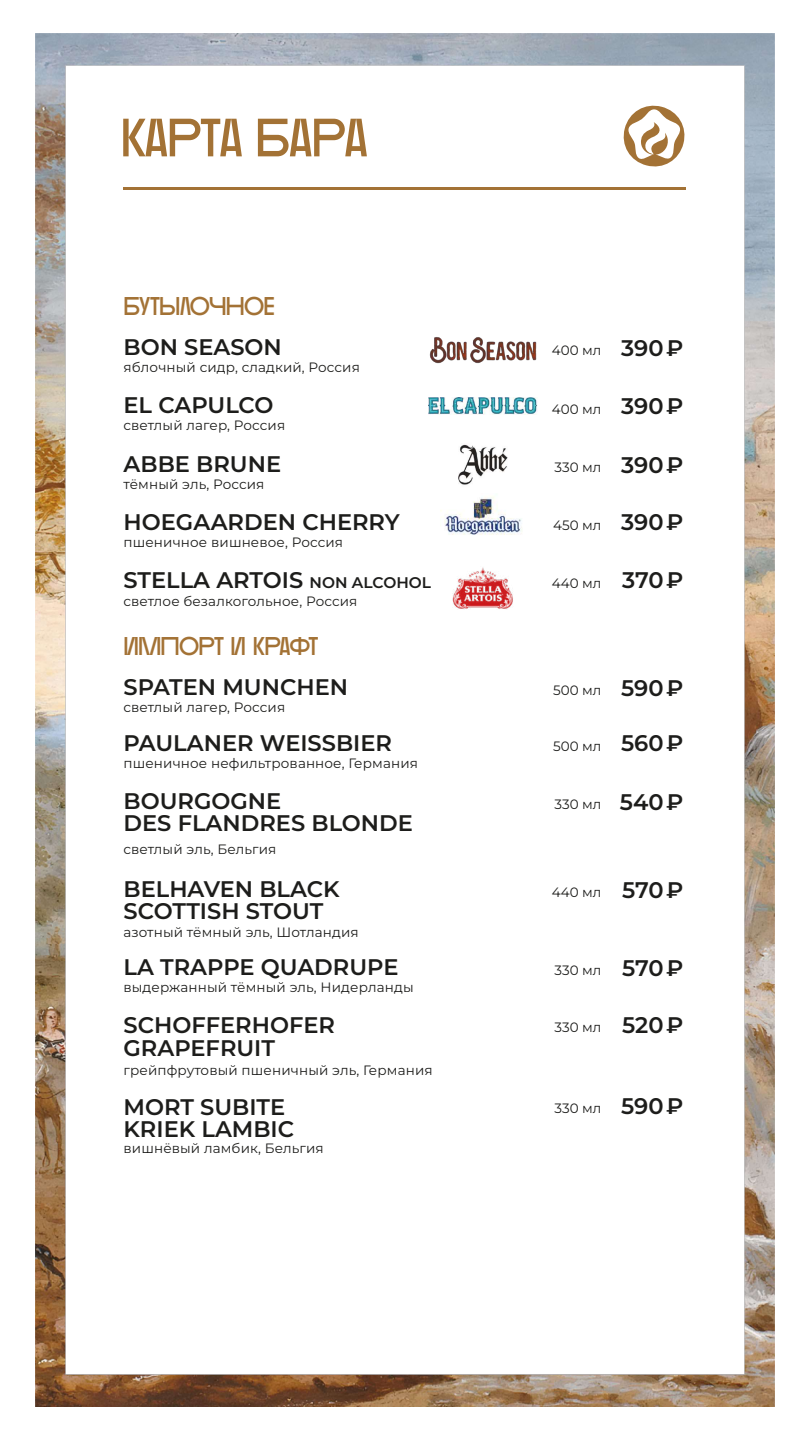
<style>
.page{position:relative;width:810px;height:1440px;background:#fff}
.page>*{position:absolute;margin:0;border:0;box-sizing:border-box;transform-origin:0 0}
.t1{font:53.78px "BASEBLOOM";color:#a37235}
.t2{font:25.65px "BASEBLOOM";letter-spacing:-.02em;color:#a37235}
.t3{font:600 22.58px/22.6px "Montserrat";color:#1d1d1b}
.t4{font:13.58px "Montserrat";letter-spacing:.01em;color:#1d1d1b}
.s1{font-weight:600;font-size:22.58px}
.s2{font-size:15.45px}
</style>
<div class="page">
<img style="left:35px;top:33px;width:740px;height:1373px">
<svg style="left:620px;top:102px;width:68px;height:68px"></svg>
<hr style="left:124px;top:187px;width:562px;height:3px;background:#a37235">
<img style="left:441px;top:494px;width:85px;height:45px">
<img style="left:453px;top:566px;width:60px;height:44px">
<img style="left:425px;top:332px;width:117px;height:36px">
<img style="left:458px;top:438px;width:50px;height:54px">
<img style="left:429px;top:398px;width:109px;height:17px">
<h1 class="t1" style="left:121px;top:101px;width:248px">КАРТА БАРА</h1>
<h2 class="t2" style="left:124px;top:288px;width:153px">БУТЫЛОЧНОЕ</h2>
<h3 class="t3" style="left:124px;top:335px;width:160px">BON SEASON</h3>
<p class="t4" style="left:552px;top:341px;width:133px">400 мл <span class="s1">390₽</span></p>
<p class="t4" style="left:124px;top:358px;width:238px">яблочный сидр, сладкий, Россия</p>
<h3 class="t3" style="left:124px;top:393px;width:152px">EL CAPULCO</h3>
<p class="t4" style="left:552px;top:399px;width:133px">400 мл <span class="s1">390₽</span></p>
<p class="t4" style="left:124px;top:416px;width:163px">светлый лагер, Россия</p>
<h3 class="t3" style="left:124px;top:452px;width:159px">ABBE BRUNE</h3>
<p class="t4" style="left:554px;top:458px;width:130px">330 мл <span class="s1">390₽</span></p>
<p class="t4" style="left:124px;top:475px;width:142px">тёмный эль, Россия</p>
<h3 class="t3" style="left:124px;top:509px;width:278px">HOEGAARDEN CHERRY</h3>
<p class="t4" style="left:553px;top:515px;width:132px">450 мл <span class="s1">390₽</span></p>
<p class="t4" style="left:124px;top:532px;width:221px">пшеничное вишневое, Россия</p>
<h3 class="t3" style="left:124px;top:567px;width:309px">STELLA ARTOIS <span class="s2">NON ALCOHOL</span></h3>
<p class="t4" style="left:552px;top:574px;width:133px">440 мл <span class="s1">370₽</span></p>
<p class="t4" style="left:124px;top:592px;width:235px">светлое безалкогольное, Россия</p>
<h2 class="t2" style="left:124px;top:628px;width:196px">ИМПОРТ И КРАФТ</h2>
<h3 class="t3" style="left:124px;top:675px;width:226px">SPATEN MUNCHEN</h3>
<p class="t4" style="left:553px;top:681px;width:132px">500 мл <span class="s1">590₽</span></p>
<p class="t4" style="left:124px;top:698px;width:163px">светлый лагер, Россия</p>
<h3 class="t3" style="left:124px;top:730px;width:270px">PAULANER WEISSBIER</h3>
<p class="t4" style="left:553px;top:737px;width:132px">500 мл <span class="s1">560₽</span></p>
<p class="t4" style="left:124px;top:753px;width:296px">пшеничное нефильтрованное, Германия</p>
<h3 class="t3" style="left:124px;top:788px;width:291px">BOURGOGNE<br>DES FLANDRES BLONDE</h3>
<p class="t4" style="left:554px;top:795px;width:130px">330 мл <span class="s1">540₽</span></p>
<p class="t4" style="left:124px;top:840px;width:154px">светлый эль, Бельгия</p>
<h3 class="t3" style="left:124px;top:876px;width:218px">BELHAVEN BLACK<br>SCOTTISH STOUT</h3>
<p class="t4" style="left:552px;top:883px;width:133px">440 мл <span class="s1">570₽</span></p>
<p class="t4" style="left:124px;top:923px;width:237px">азотный тёмный эль, Шотландия</p>
<h3 class="t3" style="left:124px;top:955px;width:276px">LA TRAPPE QUADRUPE</h3>
<p class="t4" style="left:554px;top:961px;width:130px">330 мл <span class="s1">570₽</span></p>
<p class="t4" style="left:124px;top:978px;width:292px">выдержанный тёмный эль, Нидерланды</p>
<h3 class="t3" style="left:124px;top:1013px;width:213px">SCHOFFERHOFER<br>GRAPEFRUIT</h3>
<p class="t4" style="left:554px;top:1018px;width:130px">330 мл <span class="s1">520₽</span></p>
<p class="t4" style="left:124px;top:1060px;width:311px">грейпфрутовый пшеничный эль, Германия</p>
<h3 class="t3" style="left:124px;top:1094px;width:172px">MORT SUBITE<br>KRIEK LAMBIC</h3>
<p class="t4" style="left:124px;top:1139px;width:202px">вишнёвый ламбик, Бельгия</p>
<p class="t4" style="left:554px;top:1099px;width:130px">330 мл <span class="s1">590₽</span></p>
</div>
